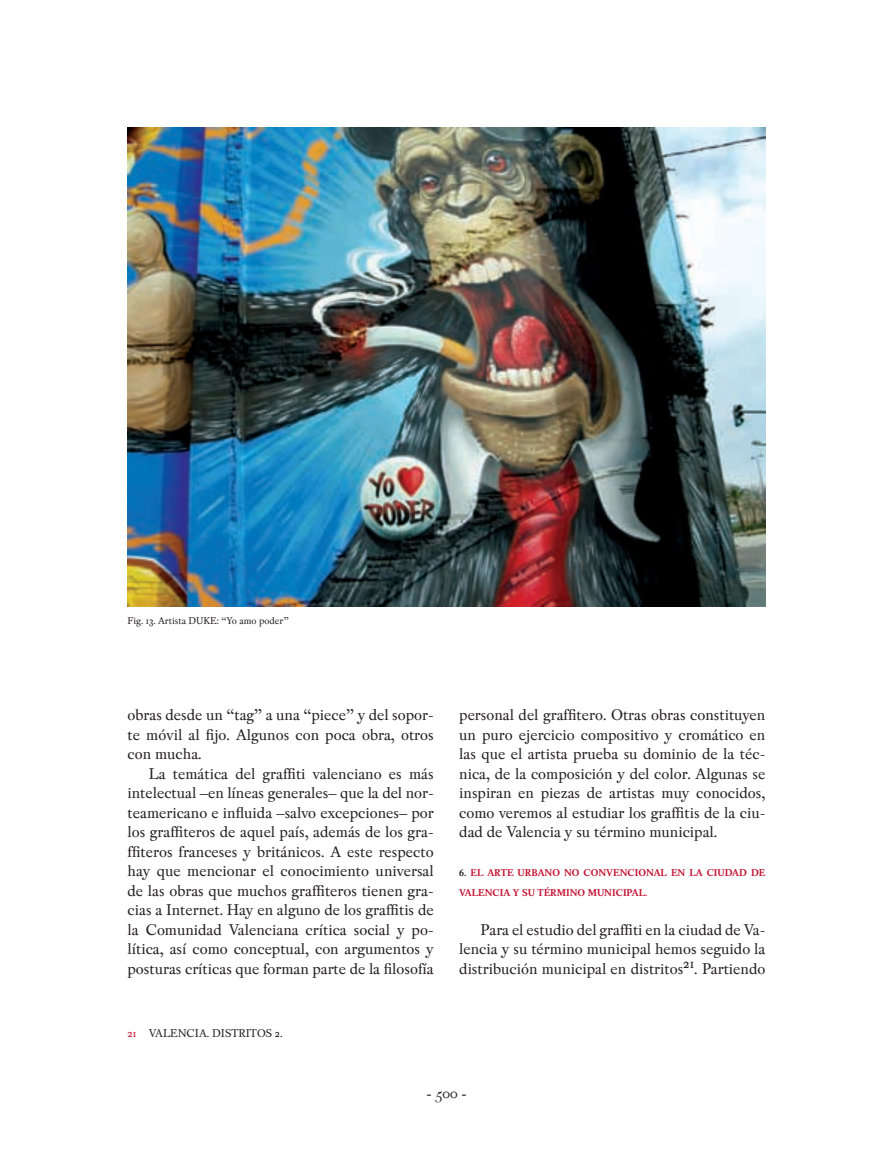
<style>
.page{position:relative;width:893px;height:1170px;background:#fff}
.page>*{position:absolute;margin:0;border:0;box-sizing:border-box;transform-origin:0 0}
.t1{font:18px "Peleguer";color:#231f20}
.t2{font:16.5px/19.5px "Pradell";color:#231f20;text-align:justify}
.endnote_text{font:12px "Pradell";color:#231f20}
.t3{font:700 10.5px/19.5px "Pradell";color:#c3102f}
.t4{font:10.5px "Pradell";color:#231f20}
.s1{color:#c3102f}
.s2{color:#231f20}
</style>
<div class="page">
<img style="left:128px;top:128px;width:637px;height:478px">
<p class="t4" style="left:128px;top:615px;width:163px">Fig. 13. Artista DUKE: “Yo amo poder”</p>
<p class="t2" style="left:128px;top:705px;width:308px">obras desde un “tag” a una “piece” y del sopor&shy;te móvil al fijo. Algunos con poca obra, otros con mucha.</p>
<p class="t2" style="left:128px;top:763px;width:308px;text-indent:21px">La temática del graffiti valenciano es más intelectual –en líneas generales– que la del nor&shy;teamericano e influida –salvo excepciones– por los graffiteros de aquel país, además de los gra&shy;ffiteros franceses y británicos. A este respecto hay que mencionar el conocimiento universal de las obras que muchos graffiteros tienen gra&shy;cias a Internet. Hay en alguno de los graffitis de la Comunidad Valenciana crítica social y po&shy;lítica, así como conceptual, con argumentos y posturas críticas que forman parte de la filosofía</p>
<p class="endnote_text" style="left:128px;top:1026px;width:156px"><span class="s1">21</span> VALENCIA. DISTRITOS 2.</p>
<p class="t2" style="left:459px;top:705px;width:308px">personal del graffitero. Otras obras constituyen un puro ejercicio compositivo y cromático en las que el artista prueba su dominio de la téc&shy;nica, de la composición y del color. Algunas se inspiran en piezas de artistas muy conocidos, como veremos al estudiar los graffitis de la ciu&shy;dad de Valencia y su término municipal.</p>
<p class="t3" style="left:459px;top:863px;width:308px"><span class="s2">6.</span> EL ARTE URBANO NO CONVENCIONAL EN LA CIUDAD DE<br>VALENCIA Y SU TÉRMINO MUNICIPAL.</p>
<p class="t2" style="left:459px;top:919px;width:308px;text-indent:21px">Para el estudio del graffiti en la ciudad de Va&shy;lencia y su término municipal hemos seguido la distribución municipal en distritos<sup>21</sup>. Partiendo</p>
<p class="t1" style="left:426px;top:1083px;width:42px">- 500 -</p>
</div>
